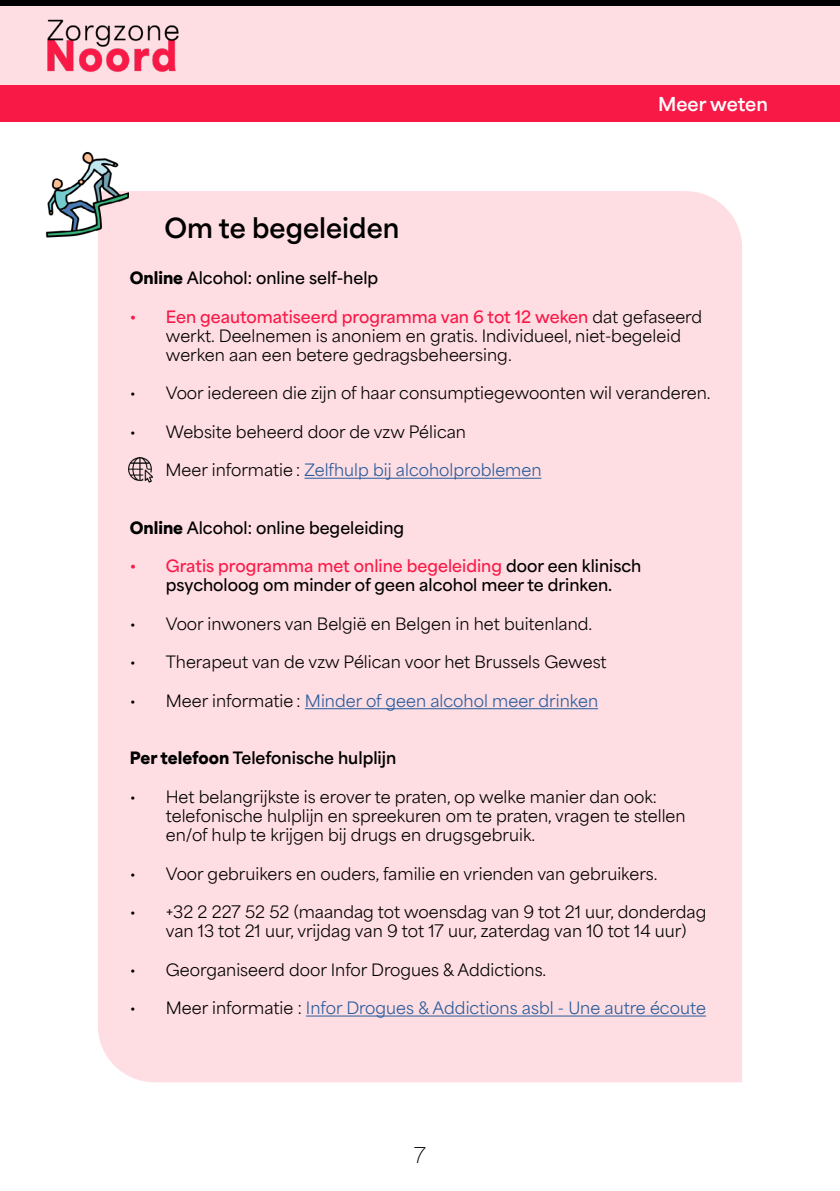
<style>
.page{position:relative;width:840px;height:1191px;background:#fff}
.page>*{position:absolute;margin:0;border:0;box-sizing:border-box;transform-origin:0 0}
.t1{font:700 26px "Area Normal";color:#000}
.t2{font:100 20px "Area Normal";color:#000}
.t3{font:700 18px "Area Normal";color:#fff}
.t4{font:16px/19.2px "Area Normal";color:#000}
.t5{font:600 16px/19.2px "Area Normal";color:#000;text-align:center}
.t6{font:16px "Area Normal";color:#275b9b}
.t7{font:700 16px "Area Normal";color:#000}
.s1{font-weight:900}
.s2{font-weight:600;color:#f91947}
.s3{color:#000}
.s4{color:#f91947}
</style>
<div class="page">
<div style="left:0;top:6px;width:839px;height:79px;background:#fedde3"></div>
<div style="left:0;top:0;width:839px;height:6px;background:#000"></div>
<div style="left:0;top:85px;width:839px;height:36px;background:#f91947"></div>
<img style="left:47px;top:19px;width:132px;height:53px">
<div style="left:98px;top:191px;width:643px;height:891px;background:#fedde3"></div>
<img style="left:45px;top:152px;width:83px;height:86px">
<hr style="left:304px;top:478px;width:237px;height:1px;background:#275b9b">
<hr style="left:305px;top:708px;width:292px;height:1px;background:#275b9b">
<hr style="left:306px;top:1015px;width:399px;height:1px;background:#275b9b">
<img style="left:128px;top:456px;width:24px;height:26px">
<p class="t3" style="left:657px;top:87px;width:111px">Meer weten</p>
<h1 class="t1" style="left:164px;top:204px;width:236px">Om te begeleiden</h1>
<p class="t5" style="left:130px;top:267px;width:250px"><span class="s1">Online</span> Alcohol: online self-help</p>
<p class="t4" style="left:166px;top:305px;width:537px;text-indent:-36px"><span class="s2">• Een geautomatiseerd programma van 6 tot 12 weken</span> dat gefaseerd werkt. Deelnemen is anoniem en gratis. Individueel, niet-begeleid werken aan een betere gedragsbeheersing.</p>
<p class="t4" style="left:130px;top:382px;width:582px">• Voor iedereen die zijn of haar consumptiegewoonten wil veranderen.</p>
<p class="t4" style="left:130px;top:420px;width:337px">• Website beheerd door de vzw Pélican</p>
<p class="t6" style="left:165px;top:456px;width:377px"><span class="s3">Meer informatie :</span> Zelfhulp bij alcoholproblemen</p>
<p class="t5" style="left:130px;top:516px;width:276px"><span class="s1">Online</span> Alcohol: online begeleiding</p>
<p class="t5" style="left:130px;top:555px;width:513px"><span class="s4">• Gratis programma met online begeleiding</span> door een klinisch psycholoog om minder of geen alcohol meer te drinken.</p>
<p class="t4" style="left:130px;top:612px;width:464px">• Voor inwoners van België en Belgen in het buitenland.</p>
<p class="t4" style="left:130px;top:650px;width:478px">• Therapeut van de vzw Pélican voor het Brussels Gewest</p>
<p class="t6" style="left:130px;top:686px;width:469px"><span class="s3">• Meer informatie :</span> Minder of geen alcohol meer drinken</p>
<p class="t7" style="left:130px;top:744px;width:268px"><span class="s1">Per telefoon</span> Telefonische hulplijn</p>
<p class="t4" style="left:166px;top:785px;width:521px;text-indent:-36px">• Het belangrijkste is erover te praten, op welke manier dan ook: telefonische hulplijn en spreekuren om te praten, vragen te stellen en/of hulp te krijgen bij drugs en drugsgebruik.</p>
<p class="t4" style="left:130px;top:862px;width:529px">• Voor gebruikers en ouders, familie en vrienden van gebruikers.</p>
<p class="t4" style="left:166px;top:900px;width:541px;text-indent:-36px">• +32 2 227 52 52 (maandag tot woensdag van 9 tot 21 uur, donderdag van 13 tot 21 uur, vrijdag van 9 tot 17 uur, zaterdag van 10 tot 14 uur)</p>
<p class="t4" style="left:130px;top:958px;width:418px">• Georganiseerd door Infor Drogues &amp; Addictions.</p>
<p class="t6" style="left:130px;top:993px;width:577px"><span class="s3">• Meer informatie :</span> Infor Drogues &amp; Addictions asbl - Une autre écoute</p>
<p class="t2" style="left:414px;top:1138px;width:13px">7</p>
</div>
